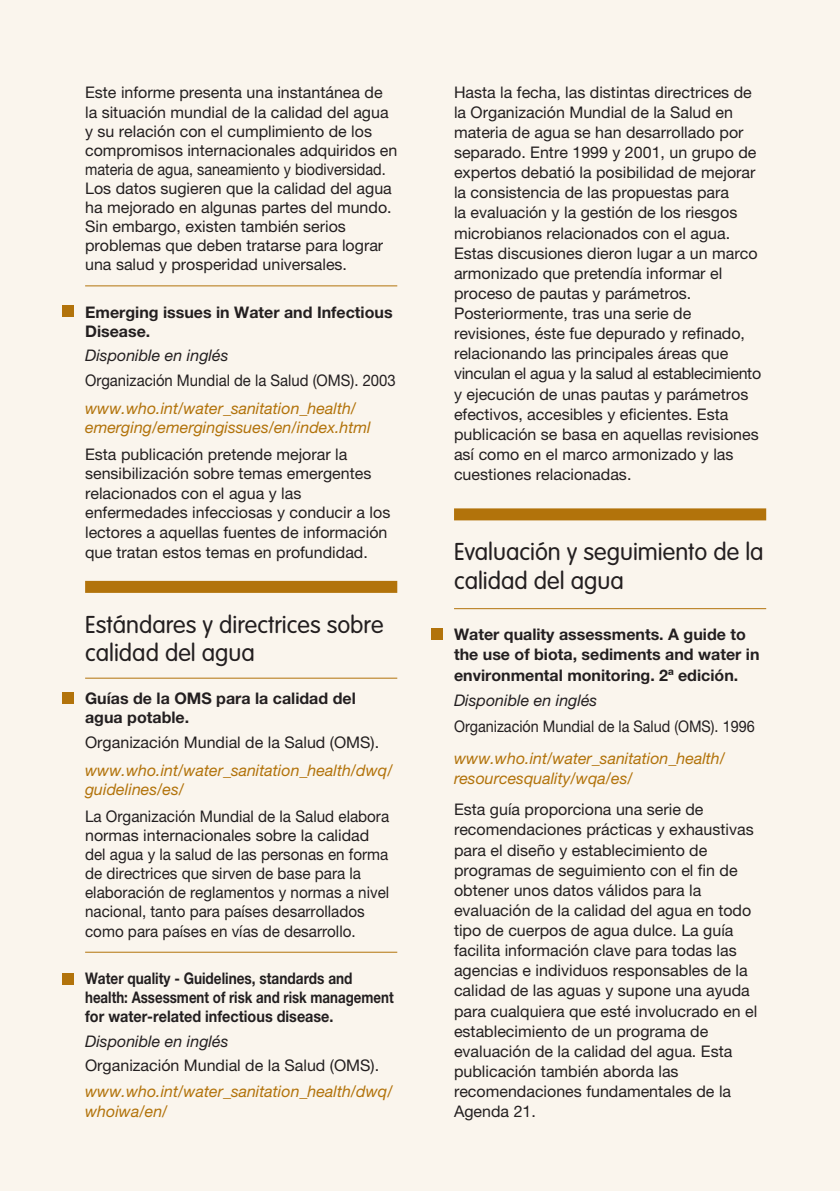
<style>
.page{position:relative;width:840px;height:1191px;background:#fff}
.page>*{position:absolute;margin:0;border:0;box-sizing:border-box;transform-origin:0 0}
.t1{font:300 24px/28.8px "VAG Rounded Std";color:#231f20}
.t2{font:16px/20.2px "Helvetica Neue";color:#231f20}
.t3{font:16px/19px "Helvetica Neue";color:#231f20;scale:.95 1}
.t4{font:italic 16px/19px "Helvetica Neue";color:#b2730b}
.t5{font:700 16px/19px "Helvetica Neue";color:#231f20}
.t6{font:700 16px/19px "Helvetica Neue";color:#231f20;scale:.85 1}
.t7{font:italic 16px "Helvetica Neue";color:#231f20}
.t8{font:16px "Helvetica Neue";color:#231f20;scale:.93 1}
.t9{font:16px "Helvetica Neue";color:#231f20;scale:.9 1}
</style>
<div class="page">
<div style="left:0;top:0;width:839px;height:1191px;background:#faf5ed"></div>
<hr style="left:85px;top:285px;width:312px;height:1px;background:#b2730b">
<div style="left:85px;top:581px;width:312px;height:12px;background:#b2730b"></div>
<hr style="left:85px;top:677px;width:312px;height:1px;background:#b2730b">
<hr style="left:85px;top:951px;width:312px;height:1px;background:#b2730b">
<div style="left:454px;top:508px;width:311px;height:12px;background:#b2730b"></div>
<hr style="left:454px;top:608px;width:311px;height:1px;background:#b2730b">
<div style="left:62px;top:305px;width:12px;height:12px;background:#b2730b"></div>
<div style="left:62px;top:973px;width:12px;height:11px;background:#b2730b"></div>
<div style="left:431px;top:628px;width:11px;height:11px;background:#b2730b"></div>
<div style="left:62px;top:692px;width:12px;height:11px;background:#b2730b"></div>
<p class="t2" style="left:85px;top:84px;width:313px;line-height:19.2px">Este informe presenta una instantánea de la situación mundial de la calidad del agua y su relación con el cumplimiento de los compromisos internacionales adquiridos en materia de agua, saneamiento y biodiversidad.<br>Los datos sugieren que la calidad del agua ha mejorado en algunas partes del mundo.<br>Sin embargo, existen también serios problemas que deben tratarse para lograr una salud y prosperidad universales.</p>
<p class="t5" style="left:85px;top:304px;width:309px">Emerging issues in Water and Infectious<br>Disease.</p>
<p class="t7" style="left:85px;top:350px;width:145px">Disponible en inglés</p>
<p class="t8" style="left:85px;top:374px;width:335px">Organización Mundial de la Salud (OMS). 2003</p>
<p class="t4" style="left:85px;top:400px;width:287px">www.who.int/water_sanitation_health/ emerging/emergingissues/en/index.html</p>
<p class="t2" style="left:85px;top:446px;width:306px;line-height:19.6px">Esta publicación pretende mejorar la sensibilización sobre temas emergentes relacionados con el agua y las enfermedades infecciosas y conducir a los lectores a aquellas fuentes de información que tratan estos temas en profundidad.</p>
<h1 class="t1" style="left:85px;top:611px;width:300px">Estándares y directrices sobre calidad del agua</h1>
<p class="t5" style="left:85px;top:690px;width:272px">Guías de la OMS para la calidad del agua potable.</p>
<p class="t2" style="left:85px;top:733px;width:295px">Organización Mundial de la Salud (OMS).</p>
<p class="t4" style="left:85px;top:761px;width:309px">www.who.int/water_sanitation_health/dwq/ guidelines/es/</p>
<p class="t3" style="left:85px;top:808px;width:321px">La Organización Mundial de la Salud elabora normas internacionales sobre la calidad del agua y la salud de las personas en forma de directrices que sirven de base para la elaboración de reglamentos y normas a nivel nacional, tanto para países desarrollados como para países en vías de desarrollo.</p>
<p class="t6" style="left:85px;top:970px;width:364px">Water quality - Guidelines, standards and health: Assessment of risk and risk management for water-related infectious disease.</p>
<p class="t7" style="left:85px;top:1035px;width:145px">Disponible en inglés</p>
<p class="t2" style="left:85px;top:1057px;width:295px">Organización Mundial de la Salud (OMS).</p>
<p class="t4" style="left:85px;top:1082px;width:309px;line-height:20px">www.who.int/water_sanitation_health/dwq/ whoiwa/en/</p>
<p class="t2" style="left:454px;top:83px;width:308px">Hasta la fecha, las distintas directrices de la Organización Mundial de la Salud en materia de agua se han desarrollado por separado. Entre 1999 y 2001, un grupo de expertos debatió la posibilidad de mejorar la consistencia de las propuestas para<br>la evaluación y la gestión de los riesgos microbianos relacionados con el agua.<br>Estas discusiones dieron lugar a un marco armonizado que pretendía informar el proceso de pautas y parámetros.<br>Posteriormente, tras una serie de revisiones, éste fue depurado y refinado, relacionando las principales áreas que vinculan el agua y la salud al establecimiento y ejecución de unas pautas y parámetros efectivos, accesibles y eficientes. Esta publicación se basa en aquellas revisiones así como en el marco armonizado y las cuestiones relacionadas.</p>
<h1 class="t1" style="left:454px;top:539px;width:311px">Evaluación y seguimiento de la calidad del agua</h1>
<p class="t5" style="left:454px;top:626px;width:307px;line-height:20.2px">Water quality assessments. A guide to the use of biota, sediments and water in environmental monitoring. 2ª edición.</p>
<p class="t7" style="left:454px;top:695px;width:145px">Disponible en inglés</p>
<p class="t9" style="left:454px;top:721px;width:335px">Organización Mundial de la Salud (OMS). 1996</p>
<p class="t4" style="left:454px;top:749px;width:272px;line-height:20.2px">www.who.int/water_sanitation_health/ resourcesquality/wqa/es/</p>
<p class="t2" style="left:454px;top:801px;width:304px">Esta guía proporciona una serie de recomendaciones prácticas y exhaustivas para el diseño y establecimiento de programas de seguimiento con el fin de obtener unos datos válidos para la evaluación de la calidad del agua en todo tipo de cuerpos de agua dulce. La guía facilita información clave para todas las agencias e individuos responsables de la calidad de las aguas y supone una ayuda para cualquiera que esté involucrado en el establecimiento de un programa de evaluación de la calidad del agua. Esta publicación también aborda las recomendaciones fundamentales de la Agenda 21.</p>
</div>
